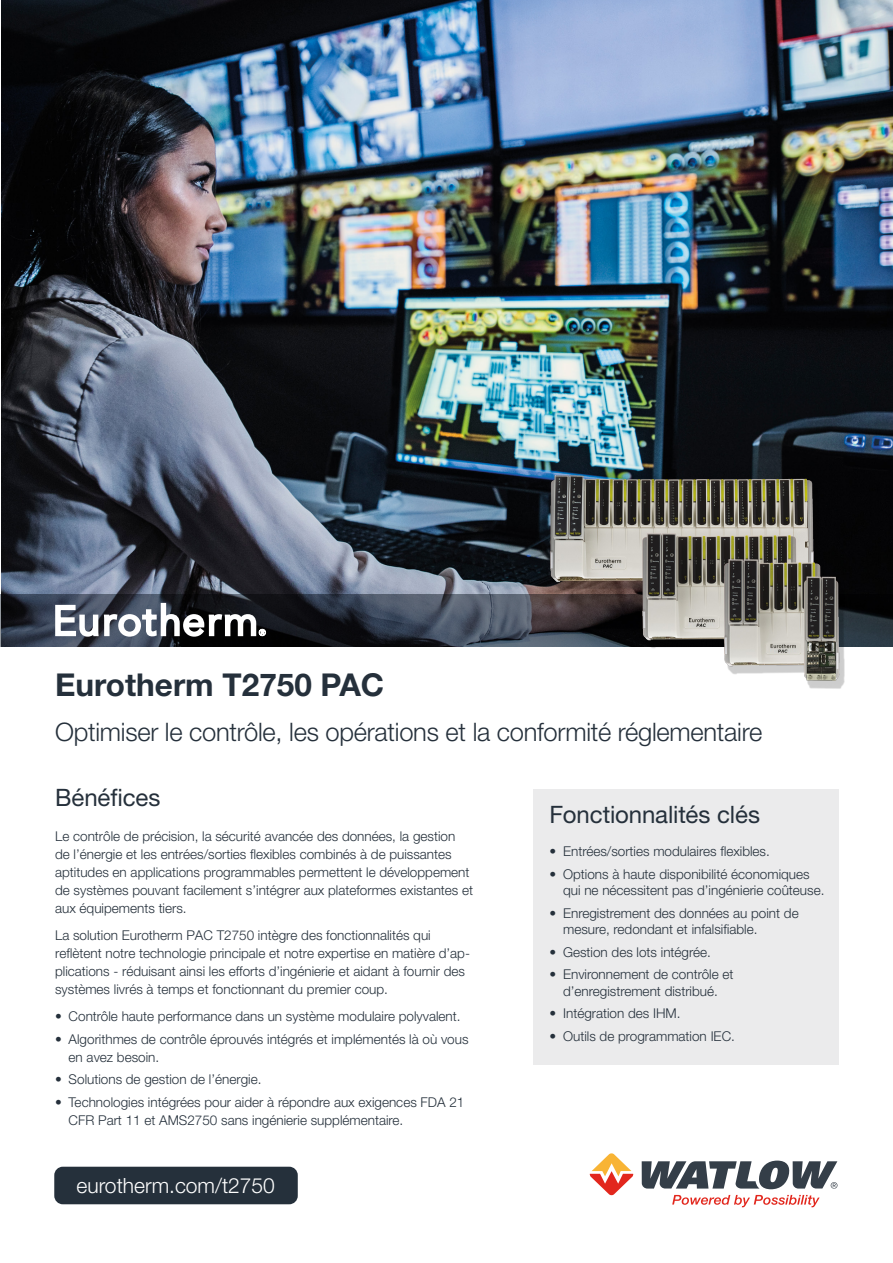
<style>
.page{position:relative;width:893px;height:1263px;background:#fff}
.page>*{position:absolute;margin:0;border:0;box-sizing:border-box;transform-origin:0 0}
.t1{font:700 31.5px "Helvetica Neue LT Std";color:#25303b}
.t2{font:300 25.5px "Helvetica Neue LT Std";letter-spacing:-.01em;color:#25303b}
.t3{font:24px "Helvetica Neue LT Std";letter-spacing:-.005em;color:#25303b}
.t4{font:300 21px "Helvetica Neue LT Std";color:#fff}
.t5{font:300 13.5px/18px "Helvetica Neue LT Std";color:#25303b}
</style>
<div class="page">
<img style="left:1px;top:0;width:892px;height:594px">
<svg style="left:0;top:594px;width:893px;height:53px;background:#2e3540"></svg>
<svg style="left:54px;top:601px;width:212px;height:37px"></svg>
<img style="left:537px;top:459px;width:303px;height:230px">
<div style="left:533px;top:789px;width:305px;height:275px;background:#ebebec"></div>
<div style="left:54px;top:1167px;width:244px;height:37px;background:#25303b;border-radius:9px"></div>
<svg style="left:642px;top:1160px;width:195px;height:29px"></svg>
<svg style="left:590px;top:1153px;width:43px;height:42px"></svg>
<svg style="left:672px;top:1195px;width:148px;height:12px"></svg>
<h1 class="t1" style="left:55px;top:665px;width:331px">Eurotherm T2750 PAC</h1>
<h2 class="t2" style="left:55px;top:716px;width:709px">Optimiser le contrôle, les opérations et la conformité réglementaire</h2>
<h3 class="t3" style="left:55px;top:783px;width:107px">Bénéfices</h3>
<p class="t5" style="left:55px;top:827px;width:420px">Le contrôle de précision, la sécurité avancée des données, la gestion de l’énergie et les entrées/sorties flexibles combinés à de puissantes aptitudes en applications programmables permettent le développement de systèmes pouvant facilement s’intégrer aux plateformes existantes et aux équipements tiers.</p>
<p class="t5" style="left:55px;top:926px;width:416px">La solution Eurotherm PAC T2750 intègre des fonctionnalités qui reflètent notre technologie principale et notre expertise en matière d’ap&shy;plications - réduisant ainsi les efforts d’ingénierie et aidant à fournir des systèmes livrés à temps et fonctionnant du premier coup.</p>
<p class="t5" style="left:55px;top:1007px;width:407px">• Contrôle haute performance dans un système modulaire polyvalent.</p>
<p class="t5" style="left:69px;top:1030px;width:401px;text-indent:-14px">• Algorithmes de contrôle éprouvés intégrés et implémentés là où vous en avez besoin.</p>
<p class="t5" style="left:55px;top:1070px;width:208px">• Solutions de gestion de l’énergie.</p>
<p class="t5" style="left:69px;top:1093px;width:397px;text-indent:-14px">• Technologies intégrées pour aider à répondre aux exigences FDA 21<br>CFR Part 11 et AMS2750 sans ingénierie supplémentaire.</p>
<h3 class="t4" style="left:77px;top:1173px;width:200px">eurotherm.com/t2750</h3>
<h3 class="t3" style="left:550px;top:800px;width:212px">Fonctionnalités clés</h3>
<p class="t5" style="left:550px;top:842px;width:222px">• Entrées/sorties modulaires flexibles.</p>
<p class="t5" style="left:563px;top:865px;width:263px;line-height:16.5px;text-indent:-14px">• Options à haute disponibilité économiques qui ne nécessitent pas d’ingénierie coûteuse.</p>
<p class="t5" style="left:563px;top:904px;width:237px;line-height:16.5px;text-indent:-14px">• Enregistrement des données au point de mesure, redondant et infalsifiable.</p>
<p class="t5" style="left:550px;top:943px;width:163px">• Gestion des lots intégrée.</p>
<p class="t5" style="left:550px;top:966px;width:185px;line-height:16.5px;text-align:center">• Environnement de contrôle et d’enregistrement distribué.</p>
<p class="t5" style="left:550px;top:1004px;width:133px">• Intégration des IHM.</p>
<p class="t5" style="left:550px;top:1027px;width:187px">• Outils de programmation IEC.</p>
</div>
